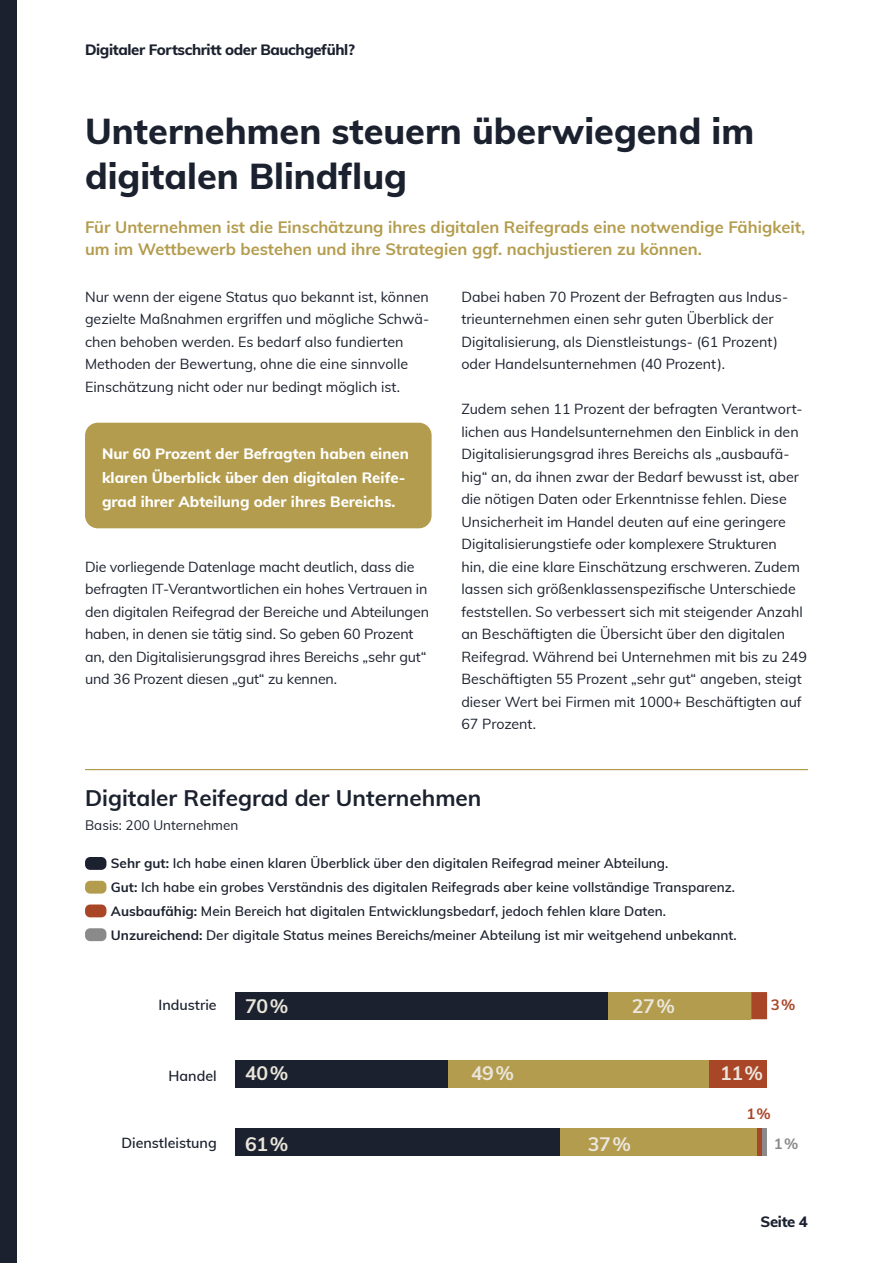
<style>
.page{position:relative;width:893px;height:1263px;background:#fff}
.page>*{position:absolute;margin:0;border:0;box-sizing:border-box;transform-origin:0 0}
.t1{font:800 36px/45px "Muli";color:#1b212e}
.t2{font:700 22.5px "Muli";color:#1b212e}
.t3{font:700 19.5px "Muli";letter-spacing:-.02em;color:#ebe6dc}
.LT_Highlight{font:700 16.5px/22.5px "Muli";color:#b39c4d}
.Box_neu{font:800 15px/24px "Muli";color:#fff}
.t4{font:800 15px "Muli";letter-spacing:-.025em;color:#1b212e}
.t5{font:700 15px "Muli";color:#aa4628}
.t6{font:700 15px "Muli";color:#8a8a8a}
.Lauftext_Q{font:14.25px/22.5px "Muli";color:#1b212e}
.t7{font:600 14.25px "Muli";color:#1b212e}
.t8{font:600 13.5px/23.7px "Muli";color:#1b212e}
.t9{font:13.5px "Muli";color:#1b212e}
.s1{font-weight:700}
</style>
<div class="page">
<div style="left:85px;top:423px;width:347px;height:105px;background:#b39c4d;border-radius:13px"></div>
<div style="left:85px;top:857px;width:21px;height:13px;background:#1b212e;border-radius:5px"></div>
<div style="left:85px;top:881px;width:21px;height:13px;background:#b39c4d;border-radius:5px"></div>
<div style="left:85px;top:904px;width:21px;height:13px;background:#aa4628;border-radius:5px"></div>
<div style="left:85px;top:928px;width:21px;height:13px;background:#8a8a8a;border-radius:5px"></div>
<div style="left:762px;top:1128px;width:5px;height:27px;background:#8a8a8a"></div>
<div style="left:751px;top:992px;width:16px;height:27px;background:#aa4628"></div>
<div style="left:709px;top:1060px;width:58px;height:27px;background:#aa4628"></div>
<div style="left:756px;top:1128px;width:6px;height:27px;background:#aa4628"></div>
<div style="left:607px;top:992px;width:144px;height:27px;background:#b39c4d"></div>
<div style="left:448px;top:1060px;width:261px;height:27px;background:#b39c4d"></div>
<div style="left:560px;top:1128px;width:196px;height:27px;background:#b39c4d"></div>
<div style="left:235px;top:992px;width:372px;height:27px;background:#1b212e"></div>
<div style="left:235px;top:1060px;width:213px;height:27px;background:#1b212e"></div>
<div style="left:235px;top:1128px;width:325px;height:27px;background:#1b212e"></div>
<hr style="left:85px;top:770px;width:723px;height:1px;background:#b29b4c">
<div style="left:0;top:0;width:17px;height:1263px;background:#1b212e"></div>
<p class="t4" style="left:85px;top:39px;width:271px">Digitaler Fortschritt oder Bauchgefühl?</p>
<h1 class="t1" style="left:85px;top:107px;width:671px">Unternehmen steuern überwiegend im digitalen Blindflug</h1>
<p class="LT_Highlight" style="left:85px;top:215px;width:722px">Für Unternehmen ist die Einschätzung ihres digitalen Reifegrads eine notwendige Fähigkeit, um im Wettbewerb bestehen und ihre Strategien ggf. nachjustieren zu können.</p>
<p class="Lauftext_Q" style="left:85px;top:284px;width:346px">Nur wenn der eigene Status quo bekannt ist, können gezielte Maßnahmen ergriffen und mögliche Schwä&shy;chen behoben werden. Es bedarf also fundierten Methoden der Bewertung, ohne die eine sinnvolle Einschätzung nicht oder nur bedingt möglich ist.</p>
<p class="Lauftext_Q" style="left:461px;top:284px;width:328px">Dabei haben 70 Prozent der Befragten aus Indus&shy;trieunternehmen einen sehr guten Überblick der Digitalisierung, als Dienstleistungs- (61 Prozent) oder Handelsunternehmen (40 Prozent).</p>
<p class="Lauftext_Q" style="left:461px;top:397px;width:347px">Zudem sehen 11 Prozent der befragten Verantwort&shy;lichen aus Handelsunternehmen den Einblick in den Digitalisierungsgrad ihres Bereichs als „ausbaufä&shy;hig“ an, da ihnen zwar der Bedarf bewusst ist, aber die nötigen Daten oder Erkenntnisse fehlen. Diese Unsicherheit im Handel deuten auf eine geringere Digitalisierungstiefe oder komplexere Strukturen<br>hin, die eine klare Einschätzung erschweren. Zudem lassen sich größenklassenspezifische Unterschiede feststellen. So verbessert sich mit steigender Anzahl an Beschäftigten die Übersicht über den digitalen Reifegrad. Während bei Unternehmen mit bis zu 249<br>Beschäftigten 55 Prozent „sehr gut“ angeben, steigt dieser Wert bei Firmen mit 1000+ Beschäftigten auf 67 Prozent.</p>
<p class="Box_neu" style="left:102px;top:441px;width:308px">Nur 60 Prozent der Befragten haben einen klaren Überblick über den digitalen Reife&shy;grad ihrer Abteilung oder ihres Bereichs.</p>
<p class="Lauftext_Q" style="left:85px;top:554px;width:345px">Die vorliegende Datenlage macht deutlich, dass die befragten IT-Verantwortlichen ein hohes Vertrauen in den digitalen Reifegrad der Bereiche und Abteilungen haben, in denen sie tätig sind. So geben 60 Prozent an, den Digitalisierungsgrad ihres Bereichs „sehr gut“ und 36 Prozent diesen „gut“ zu kennen.</p>
<p class="t2" style="left:85px;top:782px;width:398px">Digitaler Reifegrad der Unternehmen</p>
<p class="t9" style="left:85px;top:815px;width:155px">Basis: 200 Unternehmen</p>
<p class="t8" style="left:111px;top:851px;width:627px"><span class="s1">Sehr gut:</span> Ich habe einen klaren Überblick über den digitalen Reifegrad meiner Abteilung.<br><span class="s1">Gut:</span> Ich habe ein grobes Verständnis des digitalen Reifegrads aber keine vollständige Transparenz.<br><span class="s1">Ausbaufähig:</span> Mein Bereich hat digitalen Entwicklungsbedarf, jedoch fehlen klare Daten.<br><span class="s1">Unzureichend:</span> Der digitale Status meines Bereichs/meiner Abteilung ist mir weitgehend unbekannt.</p>
<p class="t7" style="left:159px;top:994px;width:60px">Industrie</p>
<p class="t7" style="left:169px;top:1065px;width:50px">Handel</p>
<p class="t3" style="left:245px;top:991px;width:45px">70 %</p>
<p class="t3" style="left:632px;top:991px;width:45px">27 %</p>
<p class="t5" style="left:771px;top:994px;width:26px">3 %</p>
<p class="t3" style="left:245px;top:1059px;width:45px">40 %</p>
<p class="t3" style="left:471px;top:1059px;width:45px">49 %</p>
<p class="t3" style="left:720px;top:1059px;width:45px">11 %</p>
<p class="t7" style="left:121px;top:1133px;width:97px">Dienstleistung</p>
<p class="t3" style="left:245px;top:1130px;width:45px">61 %</p>
<p class="t3" style="left:588px;top:1130px;width:45px">37 %</p>
<p class="t5" style="left:746px;top:1102px;width:26px">1 %</p>
<p class="t6" style="left:774px;top:1132px;width:26px">1 %</p>
<p class="t4" style="left:761px;top:1211px;width:49px">Seite 4</p>
</div>
